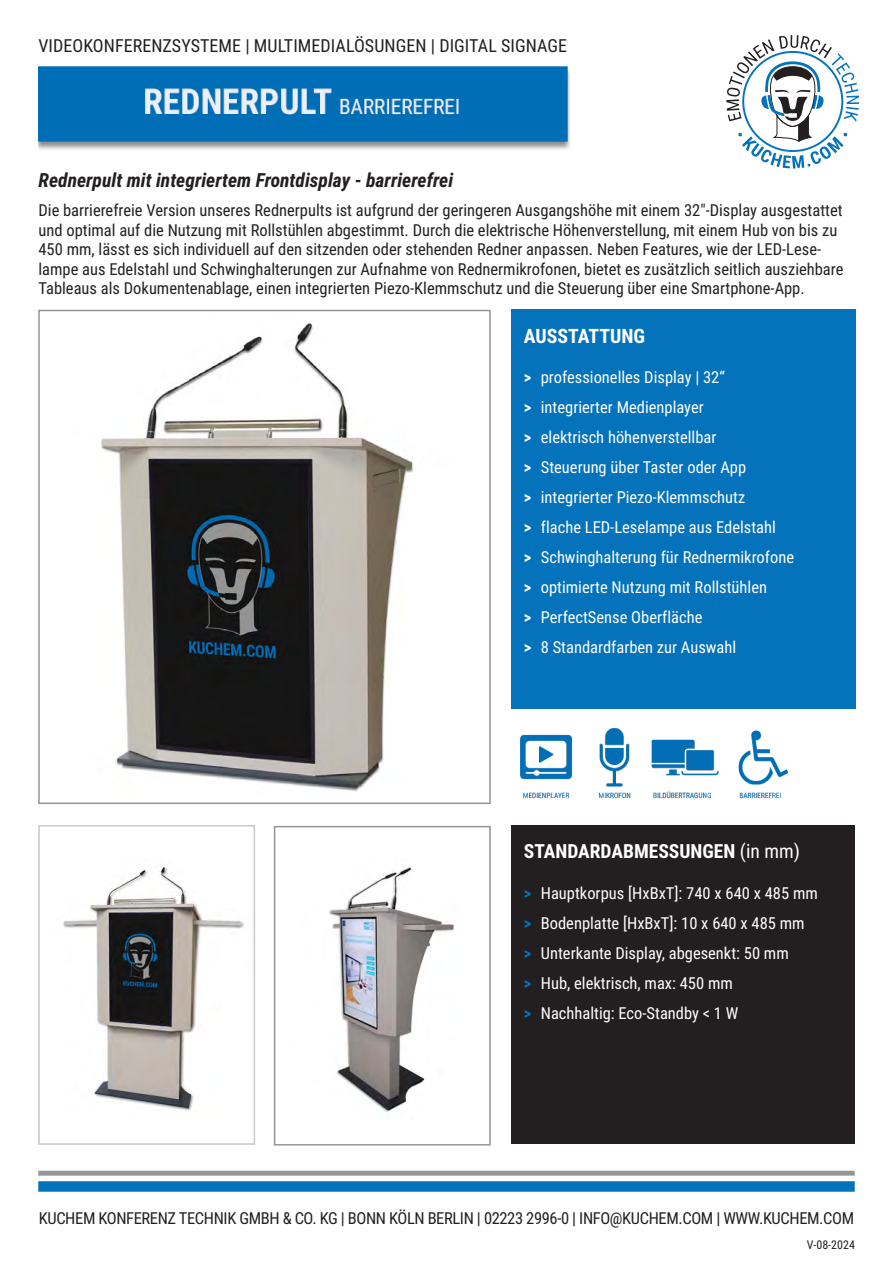
<style>
.page{position:relative;width:893px;height:1263px;background:#fff}
.page>*{position:absolute;margin:0;border:0;box-sizing:border-box;transform-origin:0 0}
.t1{font:700 19.8px "Roboto Condensed";color:#fff}
.t2{font:italic 700 19.5px "Roboto Condensed";color:#231f20}
.t3{font:700 19.5px "Roboto Condensed";color:#fff}
.t4{font:18px "Roboto Condensed";letter-spacing:.005em;color:#231f20}
.t5{font:16.5px/19.5px "Roboto Condensed";color:#231f20}
.t6{font:16.5px "Roboto Condensed";color:#fff}
.t7{font:16.5px "Roboto Condensed";letter-spacing:-.025em;color:#231f20}
.t8{font:12px "Roboto Condensed";color:#231f20}
.s1{font-weight:700}
.s2{font-weight:400}
.s3{font-weight:700;color:#0573bb}
</style>
<div class="page">
<div style="left:511px;top:310px;width:344px;height:399px;background:#0573bb"></div>
<div style="left:511px;top:826px;width:344px;height:318px;background:#231f20"></div>
<div style="left:38px;top:1171px;width:817px;height:7px;background:#929595"></div>
<div style="left:38px;top:1175px;width:817px;height:6px;background:#fff"></div>
<div style="left:38px;top:1181px;width:817px;height:11px;background:#0573bb"></div>
<img style="left:101px;top:323px;width:313px;height:468px">
<div style="left:38px;top:310px;width:453px;height:494px;border:2px solid #939598"></div>
<img style="left:63px;top:867px;width:181px;height:244px">
<div style="left:38px;top:825px;width:217px;height:320px;border:2px solid #c7c8ca"></div>
<svg style="left:726px;top:35px;width:133px;height:134px"></svg>
<img style="left:38px;top:66px;width:532px;height:84px">
<img style="left:520px;top:727px;width:268px;height:72px">
<img style="left:329px;top:867px;width:126px;height:246px">
<div style="left:274px;top:826px;width:217px;height:319px;border:2px solid #939598"></div>
<p class="t4" style="left:38px;top:33px;width:530px">VIDEOKONFERENZSYSTEME | MULTIMEDIALÖSUNGEN | DIGITAL SIGNAGE</p>
<p class="t2" style="left:38px;top:166px;width:416px">Rednerpult mit integriertem Frontdisplay - barrierefrei</p>
<p class="t5" style="left:38px;top:200px;width:806px">Die barrierefreie Version unseres Rednerpults ist aufgrund der geringeren Ausgangshöhe mit einem 32″-Display ausgestattet und optimal auf die Nutzung mit Rollstühlen abgestimmt. Durch die elektrische Höhenverstellung, mit einem Hub von bis zu 450 mm, lässt es sich individuell auf den sitzenden oder stehenden Redner anpassen. Neben Features, wie der LED-Lese&shy;lampe aus Edelstahl und Schwinghalterungen zur Aufnahme von Rednermikrofonen, bietet es zusätzlich seitlich ausziehbare Tableaus als Dokumentenablage, einen integrierten Piezo-Klemmschutz und die Steuerung über eine Smartphone-App.</p>
<p class="t1" style="left:524px;top:322px;width:123px">AUSSTATTUNG</p>
<p class="t6" style="left:524px;top:366px;width:203px"><span class="s1">&gt;</span> professionelles Display | 32‘‘</p>
<p class="t6" style="left:524px;top:396px;width:181px"><span class="s1">&gt;</span> integrierter Medienplayer</p>
<p class="t6" style="left:524px;top:426px;width:194px"><span class="s1">&gt;</span> elektrisch höhenverstellbar</p>
<p class="t6" style="left:524px;top:456px;width:224px"><span class="s1">&gt;</span> Steuerung über Taster oder App</p>
<p class="t6" style="left:524px;top:486px;width:223px"><span class="s1">&gt;</span> integrierter Piezo-Klemmschutz</p>
<p class="t6" style="left:524px;top:516px;width:254px"><span class="s1">&gt;</span> flache LED-Leselampe aus Edelstahl</p>
<p class="t6" style="left:524px;top:546px;width:272px"><span class="s1">&gt;</span> Schwinghalterung für Rednermikrofone</p>
<p class="t6" style="left:524px;top:576px;width:245px"><span class="s1">&gt;</span> optimierte Nutzung mit Rollstühlen</p>
<p class="t6" style="left:524px;top:606px;width:180px"><span class="s1">&gt;</span> PerfectSense Oberfläche</p>
<p class="t6" style="left:524px;top:636px;width:214px"><span class="s1">&gt;</span> 8 Standardfarben zur Auswahl</p>
<p class="t3" style="left:524px;top:838px;width:278px">STANDARDABMESSUNGEN <span class="s2">(in mm)</span></p>
<p class="t6" style="left:524px;top:881px;width:295px"><span class="s3">&gt;</span> Hauptkorpus [HxBxT]: 740 x 640 x 485 mm</p>
<p class="t6" style="left:524px;top:911px;width:282px"><span class="s3">&gt;</span> Bodenplatte [HxBxT]: 10 x 640 x 485 mm</p>
<p class="t6" style="left:524px;top:941px;width:266px"><span class="s3">&gt;</span> Unterkante Display, abgesenkt: 50 mm</p>
<p class="t6" style="left:524px;top:971px;width:211px"><span class="s3">&gt;</span> Hub, elektrisch, max: 450 mm</p>
<p class="t6" style="left:524px;top:1001px;width:216px"><span class="s3">&gt;</span> Nachhaltig: Eco-Standby &lt; 1 W</p>
<p class="t7" style="left:39px;top:1206px;width:817px">KUCHEM KONFERENZ TECHNIK GMBH &amp; CO. KG | BONN KÖLN BERLIN | 02223 2996-0 | INFO@KUCHEM.COM | WWW.KUCHEM.COM</p>
<p class="t8" style="left:807px;top:1237px;width:50px">V-08-2024</p>
</div>
